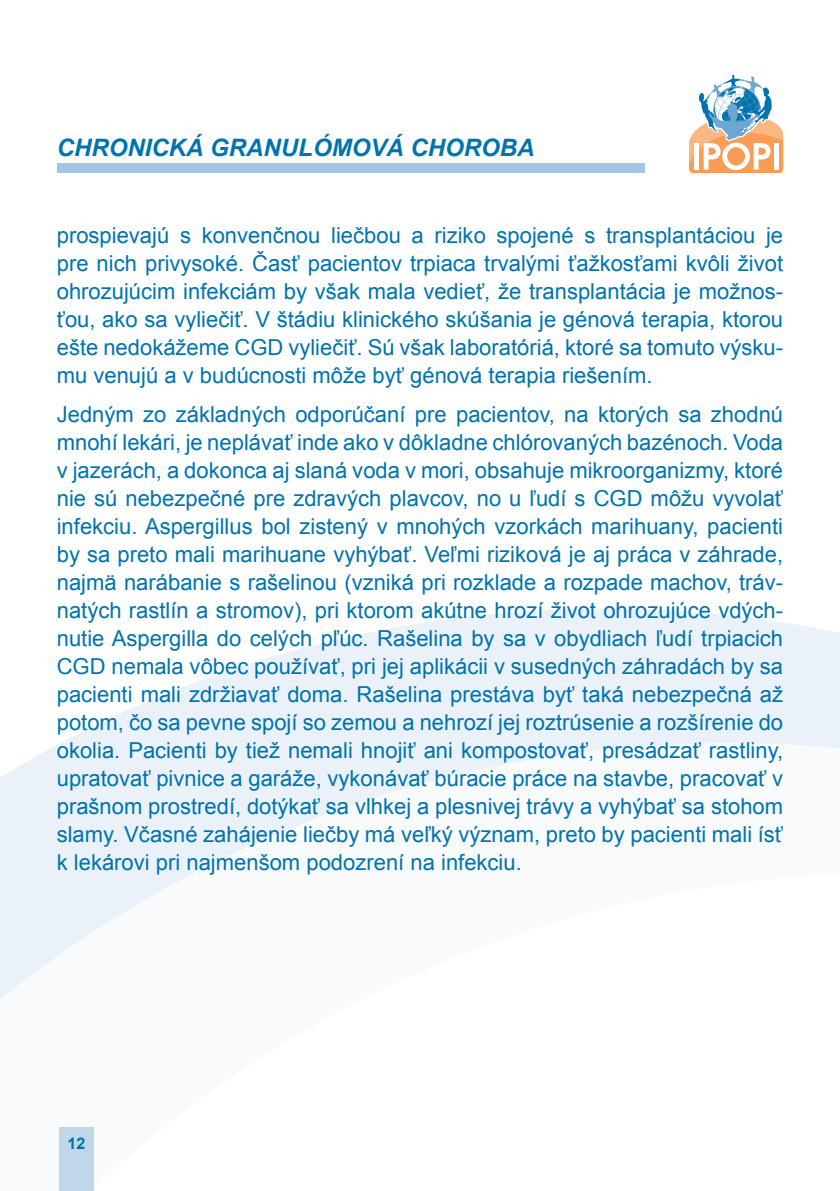
<style>
.page{position:relative;width:840px;height:1191px;background:#fff}
.page>*{position:absolute;margin:0;border:0;box-sizing:border-box;transform-origin:0 0}
.t1{font:italic 700 24px "Arial";color:#0073ae}
.txt{font:22px/28px "Arial";color:#0073ae;text-align:justify}
.t2{font:700 16px "Arial";color:#0073ae}
</style>
<div class="page">
<svg style="left:62px;top:609px;width:777px;height:134px;fill:#eaf1f8"></svg>
<svg style="left:0;top:743px;width:839px;height:130px"></svg>
<svg style="left:0;top:873px;width:193px;height:126px"></svg>
<div style="left:59px;top:1127px;width:35px;height:64px;background:#c0d7ea"></div>
<svg style="left:689px;top:74px;width:93px;height:99px"></svg>
<div style="left:773px;top:143px;width:5px;height:26px;background:#fff"></div>
<div style="left:57px;top:163px;width:587px;height:10px;background:#a2c5e2"></div>
<p class="t1" style="left:57px;top:132px;width:479px">CHRONICKÁ GRANULÓMOVÁ CHOROBA</p>
<p class="txt" style="left:57px;top:221px;width:727px">prospievajú s konvenčnou liečbou a riziko spojené s transplantáciou je pre nich privysoké. Časť pacientov trpiaca trvalými ťažkosťami kvôli život ohrozujúcim infekciám by však mala vedieť, že transplantácia je možnos&shy;ťou, ako sa vyliečiť. V štádiu klinického skúšania je génová terapia, ktorou ešte nedokážeme CGD vyliečiť. Sú však laboratóriá, ktoré sa tomuto výsku&shy;mu venujú a v budúcnosti môže byť génová terapia riešením.</p>
<p class="txt" style="left:57px;top:401px;width:727px">Jedným zo základných odporúčaní pre pacientov, na ktorých sa zhodnú mnohí lekári, je neplávať inde ako v dôkladne chlórovaných bazénoch. Voda v jazerách, a dokonca aj slaná voda v mori, obsahuje mikroorganizmy, ktoré nie sú nebezpečné pre zdravých plavcov, no u ľudí s CGD môžu vyvolať infekciu. Aspergillus bol zistený v mnohých vzorkách marihuany, pacienti by sa preto mali marihuane vyhýbať. Veľmi riziková je aj práca v záhrade, najmä narábanie s rašelinou (vzniká pri rozklade a rozpade machov, tráv&shy;natých rastlín a stromov), pri ktorom akútne hrozí život ohrozujúce vdých&shy;nutie Aspergilla do celých pľúc. Rašelina by sa v obydliach ľudí trpiacich CGD nemala vôbec používať, pri jej aplikácii v susedných záhradách by sa pacienti mali zdržiavať doma. Rašelina prestáva byť taká nebezpečná až potom, čo sa pevne spojí so zemou a nehrozí jej roztrúsenie a rozšírenie do okolia. Pacienti by tiež nemali hnojiť ani kompostovať, presádzať rastliny, upratovať pivnice a garáže, vykonávať búracie práce na stavbe, pracovať v prašnom prostredí, dotýkať sa vlhkej a plesnivej trávy a vyhýbať sa stohom slamy. Včasné zahájenie liečby má veľký význam, preto by pacienti mali ísť k lekárovi pri najmenšom podozrení na infekciu.</p>
<p class="t2" style="left:67px;top:1132px;width:19px">12</p>
</div>
